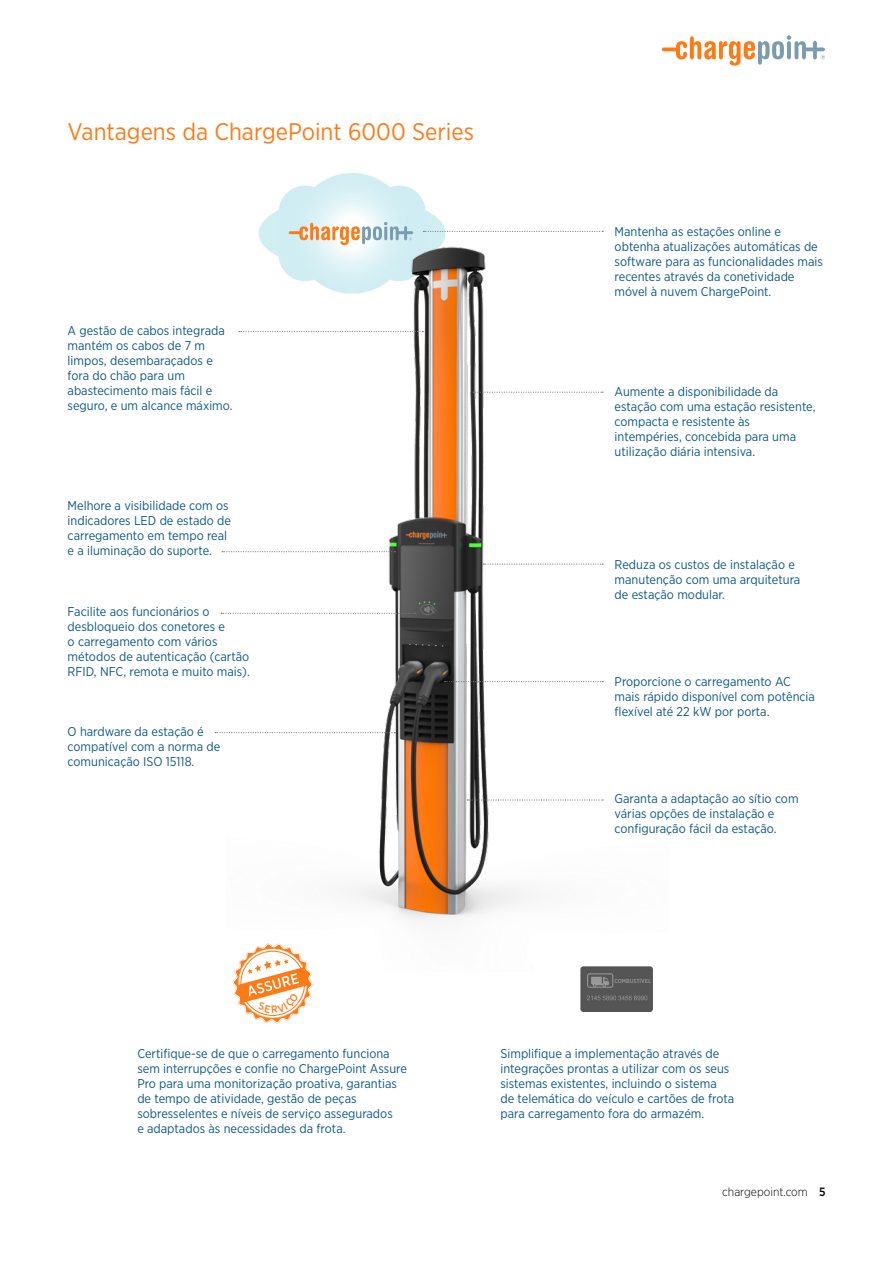
<style>
.page{position:relative;width:893px;height:1263px;background:#fff}
.page>*{position:absolute;margin:0;border:0;box-sizing:border-box;transform-origin:0 0}
.t1{font:24px "Gotham Narrow";color:#ff7a14}
.t2{font:12.75px/15px "Gotham Narrow";color:#0f598a}
.t3{font:300 12px "Gotham Narrow";color:#000}
.t4{font:500 5.7px "Gotham Narrow";color:#999}
.s1{font-weight:500}
</style>
<div class="page">
<svg style="left:662px;top:35px;width:163px;height:31px"></svg>
<img style="left:227px;top:231px;width:377px;height:690px">
<svg style="left:473px;top:392px;width:130px;height:1px"></svg>
<svg style="left:259px;top:173px;width:344px;height:121px"></svg>
<svg style="left:445px;top:681px;width:158px;height:1px"></svg>
<svg style="left:483px;top:563px;width:120px;height:2px"></svg>
<svg style="left:467px;top:799px;width:136px;height:1px"></svg>
<svg style="left:239px;top:331px;width:184px;height:1px"></svg>
<svg style="left:222px;top:551px;width:173px;height:1px"></svg>
<svg style="left:221px;top:613px;width:195px;height:1px"></svg>
<svg style="left:215px;top:732px;width:180px;height:1px"></svg>
<div style="left:580px;top:966px;width:73px;height:46px;background:#555;border-radius:3px"></div>
<svg style="left:587px;top:996px;width:60px;height:4px"></svg>
<svg style="left:587px;top:973px;width:26px;height:15px"></svg>
<svg style="left:233px;top:943px;width:80px;height:80px"></svg>
<h1 class="t1" style="left:68px;top:117px;width:408px">Vantagens da ChargePoint 6000 Series</h1>
<p class="t2" style="left:68px;top:323px;width:166px">A gestão de cabos integrada mantém os cabos de 7 m limpos, desembaraçados e fora do chão para um abastecimento mais fácil e seguro, e um alcance máximo.</p>
<p class="t2" style="left:68px;top:498px;width:165px">Melhore a visibilidade com os indicadores LED de estado de carregamento em tempo real e a iluminação do suporte.</p>
<p class="t2" style="left:68px;top:603px;width:184px">Facilite aos funcionários o desbloqueio dos conetores e<br>o carregamento com vários métodos de autenticação (cartão<br>RFID, NFC, remota e muito mais).</p>
<p class="t2" style="left:68px;top:724px;width:154px">O hardware da estação é compatível com a norma de comunicação ISO 15118.</p>
<p class="t2" style="left:615px;top:224px;width:210px">Mantenha as estações online e obtenha atualizações automáticas de software para as funcionalidades mais recentes através da conetividade móvel à nuvem ChargePoint.</p>
<p class="t2" style="left:615px;top:384px;width:202px">Aumente a disponibilidade da estação com uma estação resistente, compacta e resistente às intempéries, concebida para uma utilização diária intensiva.</p>
<p class="t2" style="left:615px;top:556px;width:187px">Reduza os custos de instalação e manutenção com uma arquitetura de estação modular.</p>
<p class="t2" style="left:615px;top:674px;width:202px">Proporcione o carregamento AC mais rápido disponível com potência flexível até 22 kW por porta.</p>
<p class="t2" style="left:615px;top:790px;width:185px">Garanta a adaptação ao sítio com várias opções de instalação e configuração fácil da estação.</p>
<p class="t4" style="left:614px;top:977px;width:38px">COMBUSTÍVEL</p>
<p class="t2" style="left:137px;top:1046px;width:271px">Certifique-se de que o carregamento funciona sem interrupções e confie no ChargePoint Assure Pro para uma monitorização proativa, garantias de tempo de atividade, gestão de peças sobresselentes e níveis de serviço assegurados<br>e adaptados às necessidades da frota.</p>
<p class="t2" style="left:500px;top:1046px;width:235px">Simplifique a implementação através de integrações prontas a utilizar com os seus sistemas existentes, incluindo o sistema<br>de telemática do veículo e cartões de frota para carregamento fora do armazém.</p>
<p class="t3" style="left:722px;top:1184px;width:105px">chargepoint.com <span class="s1">5</span></p>
</div>
